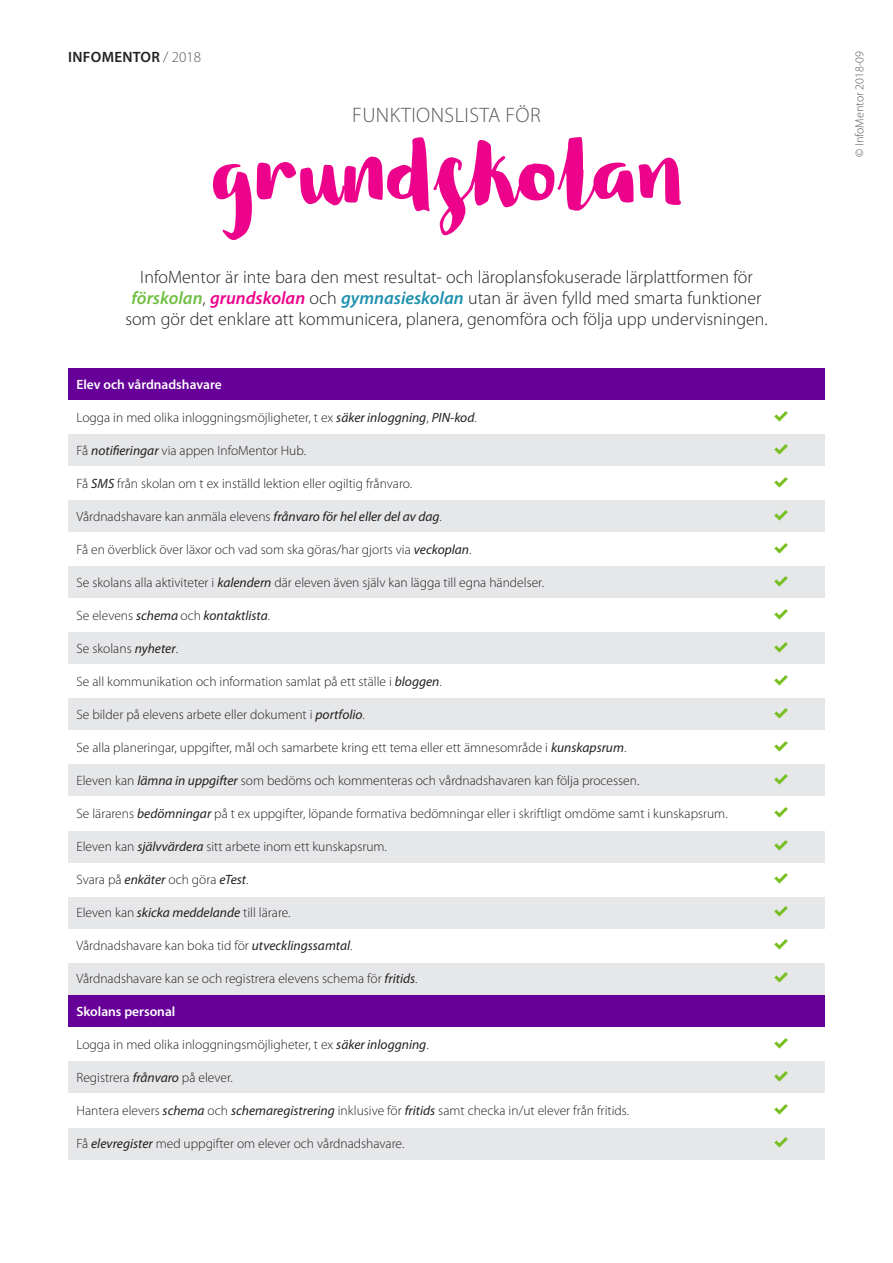
<style>
.page{position:relative;width:893px;height:1263px;background:#fff}
.page>*{position:absolute;margin:0;border:0;box-sizing:border-box;transform-origin:0 0}
.t1{font:81px "Baltasar Dark";color:#ed028c}
.t2{font:300 21px "Myriad Pro";letter-spacing:.02em;color:#57585a}
.t3{font:300 18px/21px "Myriad Pro";color:#231f20;text-align:center}
.t4{font:600 15px "Myriad Pro";letter-spacing:.02em;color:#231f20}
.t5{font:300 13.5px "Myriad Pro";color:#231f20}
.t6{font:600 13.5px "Myriad Pro";color:#fff}
.t7{font:italic 13.5px "Myriad Pro";color:#231f20}
.t8{font:300 12px "Myriad Pro";color:#57585a}
.s1{font-weight:300;color:#57585a}
.s2{font-weight:600;font-style:italic;color:#71bf44}
.s3{font-weight:600;font-style:italic;color:#ed028c}
.s4{font-weight:600;font-style:italic;color:#1e91ae}
.s5{font-weight:400;font-style:italic}
.s6{font-weight:300;font-style:normal}
</style>
<div class="page">
<div style="left:68px;top:434px;width:757px;height:32px;background:#e6e7e9"></div>
<div style="left:68px;top:500px;width:757px;height:32px;background:#e6e7e9"></div>
<div style="left:68px;top:566px;width:757px;height:32px;background:#e6e7e9"></div>
<div style="left:68px;top:632px;width:757px;height:32px;background:#e6e7e9"></div>
<div style="left:68px;top:698px;width:757px;height:32px;background:#e6e7e9"></div>
<div style="left:68px;top:764px;width:757px;height:32px;background:#e6e7e9"></div>
<div style="left:68px;top:831px;width:757px;height:31px;background:#e6e7e9"></div>
<div style="left:68px;top:897px;width:757px;height:32px;background:#e6e7e9"></div>
<div style="left:68px;top:963px;width:757px;height:32px;background:#e6e7e9"></div>
<div style="left:68px;top:1061px;width:757px;height:32px;background:#e6e7e9"></div>
<div style="left:68px;top:1128px;width:757px;height:32px;background:#e6e7e9"></div>
<div style="left:68px;top:368px;width:757px;height:32px;background:#609"></div>
<div style="left:68px;top:995px;width:757px;height:32px;background:#609"></div>
<p class="t4" style="left:68px;top:48px;width:134px">INFOMENTOR <span class="s1">/ 2018</span></p>
<p class="t2" style="left:352px;top:102px;width:190px">FUNKTIONSLISTA FÖR</p>
<p class="t1" style="left:211px;top:122px;width:472px">grundskolan</p>
<p class="t3" style="left:125px;top:267px;width:644px">InfoMentor är inte bara den mest resultat- och läroplansfokuserade lärplattformen för <span class="s2">förskolan</span>, <span class="s3">grundskolan</span> och <span class="s4">gymnasieskolan</span> utan är även fylld med smarta funktioner som gör det enklare att kommunicera, planera, genomföra och följa upp undervisningen.</p>
<p class="t6" style="left:77px;top:375px;width:147px">Elev och vårdnadshavare</p>
<p class="t5" style="left:77px;top:409px;width:402px">Logga in med olika inloggningsmöjligheter, t ex <span class="s5">säker inloggning</span>, <span class="s5">PIN-kod</span>.</p>
<p class="t5" style="left:77px;top:442px;width:231px">Få <span class="s5">notifieringar</span> via appen InfoMentor Hub.</p>
<p class="t5" style="left:77px;top:475px;width:337px">Få <span class="s5">SMS</span> från skolan om t ex inställd lektion eller ogiltig frånvaro.</p>
<p class="t5" style="left:77px;top:508px;width:367px">Vårdnadshavare kan anmäla elevens <span class="s5">frånvaro för hel eller del av dag</span>.</p>
<p class="t5" style="left:77px;top:541px;width:396px">Få en överblick över läxor och vad som ska göras/har gjorts via <span class="s5">veckoplan</span>.</p>
<p class="t5" style="left:77px;top:574px;width:469px">Se skolans alla aktiviteter i <span class="s5">kalendern</span> där eleven även själv kan lägga till egna händelser.</p>
<p class="t7" style="left:77px;top:607px;width:195px"><span class="s6">Se elevens</span> schema <span class="s6">och</span> kontaktlista<span class="s6">.</span></p>
<p class="t5" style="left:77px;top:640px;width:103px">Se skolans <span class="s5">nyheter</span>.</p>
<p class="t5" style="left:77px;top:673px;width:367px">Se all kommunikation och information samlat på ett ställe i <span class="s5">bloggen</span>.</p>
<p class="t5" style="left:77px;top:706px;width:290px">Se bilder på elevens arbete eller dokument i <span class="s5">portfolio</span>.</p>
<p class="t5" style="left:77px;top:739px;width:551px">Se alla planeringar, uppgifter, mål och samarbete kring ett tema eller ett ämnesområde i <span class="s5">kunskapsrum</span>.</p>
<p class="t5" style="left:77px;top:772px;width:564px">Eleven kan <span class="s5">lämna in uppgifter</span> som bedöms och kommenteras och vårdnadshavaren kan följa processen.</p>
<p class="t5" style="left:77px;top:805px;width:653px">Se lärarens <span class="s5">bedömningar</span> på t ex uppgifter, löpande formativa bedömningar eller i skriftligt omdöme samt i kunskapsrum.</p>
<p class="t5" style="left:77px;top:838px;width:312px">Eleven kan <span class="s5">självvärdera</span> sitt arbete inom ett kunskapsrum.</p>
<p class="t5" style="left:77px;top:871px;width:173px">Svara på <span class="s5">enkäter</span> och göra <span class="s5">eTest</span>.</p>
<p class="t5" style="left:77px;top:904px;width:216px">Eleven kan <span class="s5">skicka meddelande</span> till lärare.</p>
<p class="t5" style="left:77px;top:937px;width:278px">Vårdnadshavare kan boka tid för <span class="s5">utvecklingssamtal</span>.</p>
<p class="t5" style="left:77px;top:970px;width:343px">Vårdnadshavare kan se och registrera elevens schema för <span class="s5">fritids</span>.</p>
<p class="t6" style="left:77px;top:1002px;width:100px">Skolans personal</p>
<p class="t5" style="left:77px;top:1036px;width:354px">Logga in med olika inloggningsmöjligheter, t ex <span class="s5">säker inloggning</span>.</p>
<p class="t5" style="left:77px;top:1069px;width:158px">Registrera <span class="s5">frånvaro</span> på elever.</p>
<p class="t5" style="left:77px;top:1102px;width:554px">Hantera elevers <span class="s5">schema</span> och <span class="s5">schemaregistrering</span> inklusive för <span class="s5">fritids</span> samt checka in/ut elever från fritids.</p>
<p class="t5" style="left:77px;top:1135px;width:329px">Få <span class="s5">elevregister</span> med uppgifter om elever och vårdnadshavare.</p>
<p class="t8" style="left:852px;top:157px;width:107px;rotate:-90deg">© InfoMentor 2018-09</p>
</div>
